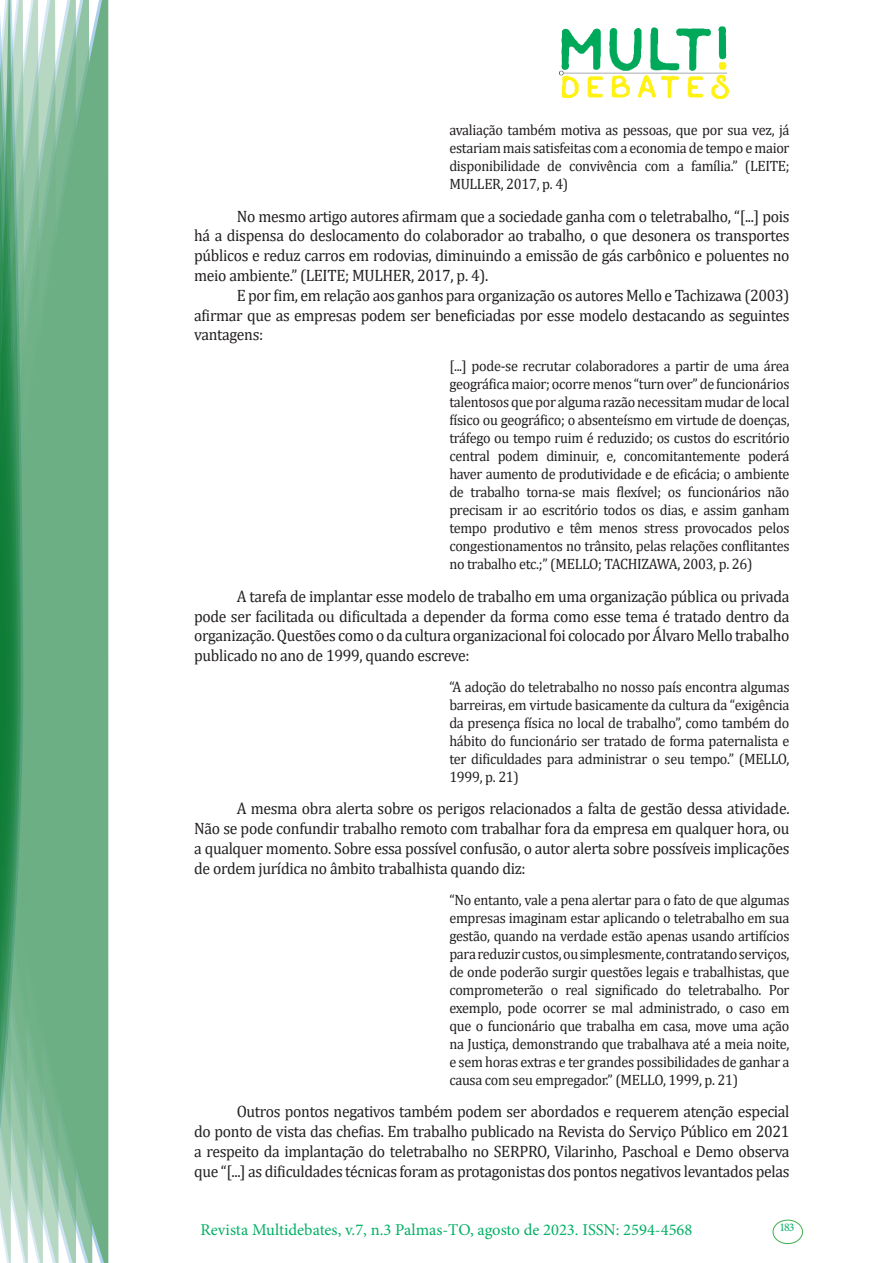
<style>
.page{position:relative;width:893px;height:1263px;background:#fff}
.page>*{position:absolute;margin:0;border:0;box-sizing:border-box;transform-origin:0 0}
.texto{font:16.5px/19.8px "Cambria";letter-spacing:-.02em;color:#231f20;text-align:justify;scale:.95 1}
.t1{font:16.5px "Minion Pro";color:#00b064}
.citacao{font:15px/18px "Cambria";letter-spacing:-.02em;color:#231f20;text-align:justify;scale:.95 1}
.t2{font:11.7px "Minion Pro";color:#00b064}
</style>
<div class="page">
<img style="left:559px;top:26px;width:169px;height:72px">
<div style="left:95px;top:0;width:14px;height:1263px;background:#6caf84"></div>
<svg style="left:79px;top:0;width:16px;height:1263px;background:#71b289"></svg>
<svg style="left:62px;top:0;width:17px;height:1263px;background:#75b48c"></svg>
<svg style="left:45px;top:0;width:17px;height:1263px;background:#7cb792"></svg>
<svg style="left:30px;top:0;width:15px;height:1263px;background:#80ba96"></svg>
<svg style="left:0;top:0;width:30px;height:1263px;background:#61a97f"></svg>
<div style="left:772px;top:1219px;width:31px;height:25px;border:1px solid #40ae49;border-radius:50%"></div>
<p class="citacao" style="left:449px;top:121px;width:360px">avaliação também motiva as pessoas, que por sua vez, já estariam mais satisfeitas com a economia de tempo e maior disponibilidade de convivência com a família.” (LEITE; MULLER, 2017, p. 4)</p>
<p class="texto" style="left:194px;top:206px;width:628px;text-indent:43px">No mesmo artigo autores afirmam que a sociedade ganha com o teletrabalho, “[...] pois há a dispensa do deslocamento do colaborador ao trabalho, o que desonera os transportes públicos e reduz carros em rodovias, diminuindo a emissão de gás carbônico e poluentes no meio ambiente.” (LEITE; MULHER, 2017, p. 4).</p>
<p class="texto" style="left:194px;top:285px;width:628px;text-indent:43px">E por fim, em relação aos ganhos para organização os autores Mello e Tachizawa (2003) afirmar que as empresas podem ser beneficiadas por esse modelo destacando as seguintes vantagens:</p>
<p class="citacao" style="left:449px;top:357px;width:360px">[...] pode-se recrutar colaboradores a partir de uma área geográfica maior; ocorre menos “turn over” de funcionários talentosos que por alguma razão necessitam mudar de local físico ou geográfico; o absenteísmo em virtude de doenças, tráfego ou tempo ruim é reduzido; os custos do escritório central podem diminuir, e, concomitantemente poderá haver aumento de produtividade e de eficácia; o ambiente de trabalho torna-se mais flexível; os funcionários não precisam ir ao escritório todos os dias, e assim ganham tempo produtivo e têm menos stress provocados pelos congestionamentos no trânsito, pelas relações conflitantes no trabalho etc.;” (MELLO; TACHIZAWA, 2003, p. 26)</p>
<p class="texto" style="left:194px;top:586px;width:628px;text-indent:43px">A tarefa de implantar esse modelo de trabalho em uma organização pública ou privada pode ser facilitada ou dificultada a depender da forma como esse tema é tratado dentro da organização. Questões como o da cultura organizacional foi colocado por Álvaro Mello trabalho publicado no ano de 1999, quando escreve:</p>
<p class="citacao" style="left:449px;top:678px;width:360px">“A adoção do teletrabalho no nosso país encontra algumas barreiras, em virtude basicamente da cultura da “exigência da presença física no local de trabalho”, como também do hábito do funcionário ser tratado de forma paternalista e ter dificuldades para administrar o seu tempo.” (MELLO, 1999, p. 21)</p>
<p class="texto" style="left:194px;top:799px;width:628px;text-indent:43px">A mesma obra alerta sobre os perigos relacionados a falta de gestão dessa atividade.<br>Não se pode confundir trabalho remoto com trabalhar fora da empresa em qualquer hora, ou a qualquer momento. Sobre essa possível confusão, o autor alerta sobre possíveis implicações de ordem jurídica no âmbito trabalhista quando diz:</p>
<p class="citacao" style="left:449px;top:890px;width:360px">“No entanto, vale a pena alertar para o fato de que algumas empresas imaginam estar aplicando o teletrabalho em sua gestão, quando na verdade estão apenas usando artifícios para reduzir custos, ou simplesmente, contratando serviços, de onde poderão surgir questões legais e trabalhistas, que comprometerão o real significado do teletrabalho. Por exemplo, pode ocorrer se mal administrado, o caso em que o funcionário que trabalha em casa, move uma ação na Justiça, demonstrando que trabalhava até a meia noite, e sem horas extras e ter grandes possibilidades de ganhar a causa com seu empregador.” (MELLO, 1999, p. 21)</p>
<p class="texto" style="left:194px;top:1101px;width:628px;text-indent:43px">Outros pontos negativos também podem ser abordados e requerem atenção especial do ponto de vista das chefias. Em trabalho publicado na Revista do Serviço Público em 2021 a respeito da implantação do teletrabalho no SERPRO, Vilarinho, Paschoal e Demo observa que “[...] as dificuldades técnicas foram as protagonistas dos pontos negativos levantados pelas</p>
<p class="t1" style="left:200px;top:1218px;width:493px">Revista Multidebates, v.7, n.3 Palmas-TO, agosto de 2023. ISSN: 2594-4568</p>
<p class="t2" style="left:779px;top:1219px;width:16px">183</p>
</div>
